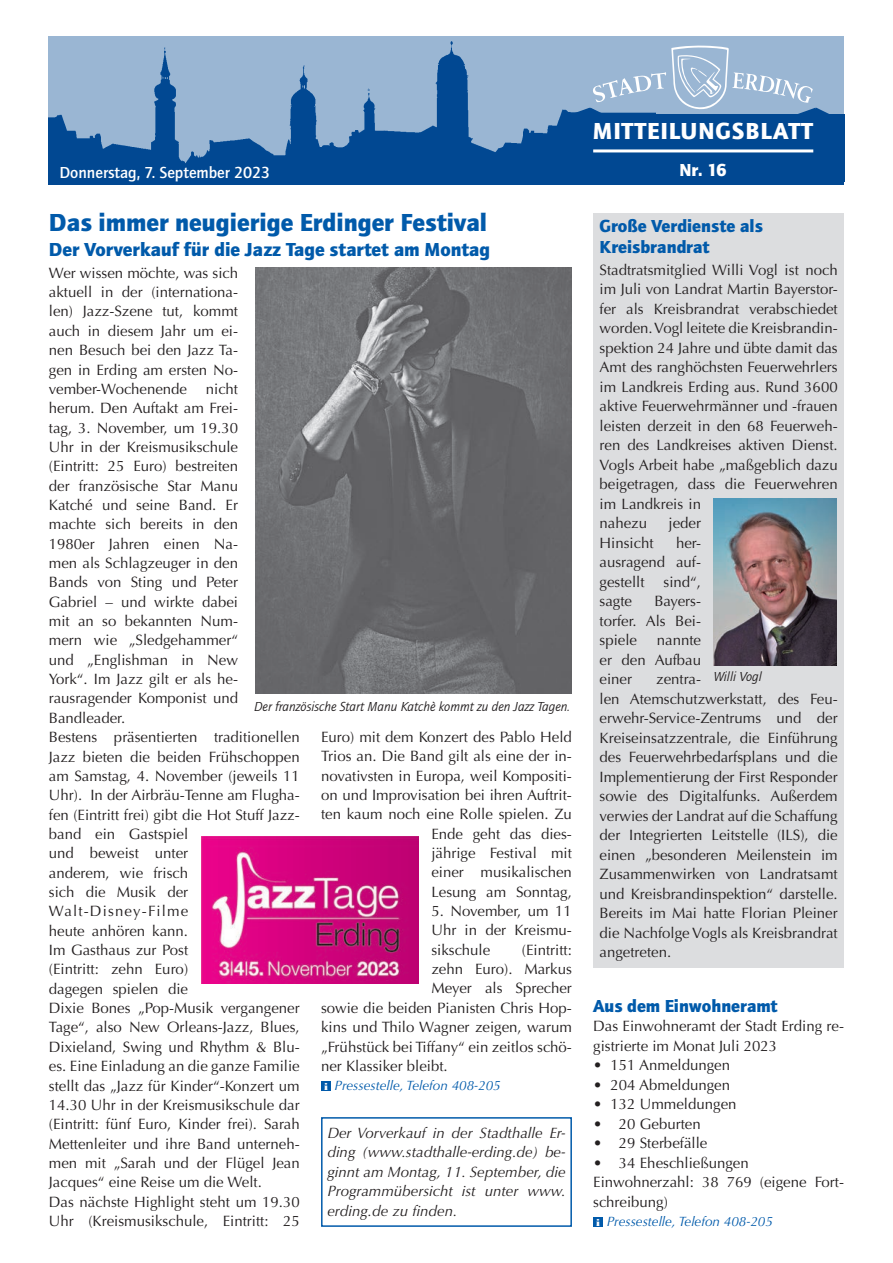
<style>
.page{position:relative;width:893px;height:1263px;background:#fff}
.page>*{position:absolute;margin:0;border:0;box-sizing:border-box;transform-origin:0 0}
.u1{font:900 25.5px "Quay Sans ITC Std";color:#015aaa}
.u1-2{font:900 24px "Quay Sans ITC Std";letter-spacing:.04em;color:#fff}
.u1_Sub{font:900 19.5px "Quay Sans ITC Std";color:#015aaa}
.u2_Spalte{font:900 18px/21px "Quay Sans ITC Std";color:#015aaa}
.u2_Spalte-2{font:900 18px "Quay Sans ITC Std";color:#fff}
.u2_Spalte-3{font:500 16.5px "Quay Sans ITC Std";color:#fff}
.text{font:15px/19.4px "Optima";color:#231f20;text-align:justify}
.text-2{font:italic 15px/19.5px "Optima";color:#231f20;text-align:justify}
.bildunterschrift{font:italic 13.5px "Quay Sans ITC Std";color:#231f20}
.text-3{font:italic 13.5px "Optima";color:#015aaa}
.s1{font-family:"Bodoni URW";font-weight:700;font-style:normal;font-stretch:expanded;font-size:10.5px;color:#fff}
</style>
<div class="page">
<div style="left:594px;top:213px;width:250px;height:754px;background:#dcdddf"></div>
<svg style="left:49px;top:36px;width:795px;height:136px;background:#6791bd"></svg>
<div style="left:649px;top:114px;width:195px;height:68px;background:#014892"></div>
<div style="left:49px;top:172px;width:795px;height:13px;background:#014892"></div>
<svg style="left:563px;top:45px;width:279px;height:87px"></svg>
<hr style="left:593px;top:149px;width:220px;height:3px;background:#fff">
<div style="left:321px;top:1081px;width:10px;height:10px;background:#015aaa"></div>
<img style="left:255px;top:268px;width:317px;height:425px">
<img style="left:201px;top:837px;width:217px;height:147px">
<div style="left:321px;top:1117px;width:251px;height:110px;border:2px solid #015aaa"></div>
<img style="left:714px;top:499px;width:123px;height:166px">
<div style="left:593px;top:1217px;width:10px;height:10px;background:#015aaa"></div>
<p class="u1-2" style="left:593px;top:117px;width:222px">MITTEILUNGSBLATT</p>
<p class="u2_Spalte-3" style="left:60px;top:163px;width:212px">Donnerstag, 7. September 2023</p>
<p class="u2_Spalte-2" style="left:679px;top:159px;width:49px">Nr. 16</p>
<p class="u1" style="left:49px;top:207px;width:440px">Das immer neugierige Erdinger Festival</p>
<p class="u1_Sub" style="left:49px;top:238px;width:443px">Der Vorverkauf für die Jazz Tage startet am Montag</p>
<p class="text" style="left:49px;top:263px;width:191px">Wer wissen möchte, was sich aktuell in der (internationa&shy;len) Jazz-Szene tut, kommt auch in diesem Jahr um ei&shy;nen Besuch bei den Jazz Ta&shy;gen in Erding am ersten No&shy;vember-Wochenende</p>
<p class="text" style="left:49px;top:379px;width:191px;text-indent:157px">nicht herum. Den Auftakt am Frei&shy;tag, 3. November, um 19.30<br>Uhr in der Kreismusikschule (Eintritt: 25 Euro) bestreiten der französische Star Manu Katché und seine Band. Er machte sich bereits in den 1980er Jahren einen Na&shy;men als Schlagzeuger in den Bands von Sting und Peter Gabriel – und wirkte dabei mit an so bekannten Num&shy;mern wie „Sledgehammer“ und „Englishman in New York“. Im Jazz gilt er als he&shy;rausragender Komponist und Bandleader.</p>
<p class="text" style="left:49px;top:728px;width:252px;text-align:left">Bestens präsentierten traditionellen<br>Jazz bieten die beiden Frühschoppen am Samstag, 4. November (jeweils 11<br>Uhr). In der Airbräu-Tenne am Flugha&shy;fen (Eintritt frei) gibt die Hot Stuff Jazz&shy;band ein Gastspiel<br>und beweist unter<br>anderem, wie frisch<br>sich die Musik der<br>Walt-Disney-Filme<br>heute anhören kann.<br>Im Gasthaus zur Post<br>(Eintritt: zehn Euro)<br>dagegen spielen die<br>Dixie Bones „Pop-Musik vergangener<br>Tage“, also New Orleans-Jazz, Blues,<br>Dixieland, Swing und Rhythm &amp; Blu&shy;es. Eine Einladung an die ganze Familie stellt das „Jazz für Kinder“-Konzert um<br>14.30 Uhr in der Kreismusikschule dar (Eintritt: fünf Euro, Kinder frei). Sarah<br>Mettenleiter und ihre Band unterneh&shy;men mit „Sarah und der Flügel Jean<br>Jacques“ eine Reise um die Welt.</p>
<p class="text" style="left:49px;top:1192px;width:252px">Das nächste Highlight steht um 19.30<br>Uhr (Kreismusikschule, Eintritt: 25</p>
<p class="bildunterschrift" style="left:254px;top:698px;width:318px">Der französische Start Manu Katchè kommt zu den Jazz Tagen.</p>
<p class="text" style="left:321px;top:727px;width:252px;text-align:right">Euro) mit dem Konzert des Pablo Held<br>Trios an. Die Band gilt als eine der in&shy;novativsten in Europa, weil Kompositi&shy;on und Improvisation bei ihren Auftrit&shy;ten kaum noch eine Rolle spielen. Zu<br>Ende geht das dies-<br>jährige Festival mit<br>einer musikalischen<br>Lesung am Sonntag,</p>
<p class="text" style="left:431px;top:901px;width:142px">5. November, um 11<br>Uhr in der Kreismu&shy;sikschule</p>
<p class="text" style="left:522px;top:940px;width:52px">(Eintritt:</p>
<p class="text" style="left:431px;top:959px;width:142px">zehn Euro). Markus</p>
<p class="text" style="left:431px;top:979px;width:142px">Meyer als Sprecher</p>
<p class="text" style="left:321px;top:998px;width:252px">sowie die beiden Pianisten Chris Hop-</p>
<p class="text" style="left:321px;top:1018px;width:252px">kins und Thilo Wagner zeigen, warum</p>
<p class="text" style="left:321px;top:1037px;width:252px">„Frühstück bei Tiffany“ ein zeitlos schö-</p>
<p class="text" style="left:321px;top:1056px;width:128px">ner Klassiker bleibt.</p>
<p class="text-3" style="left:324px;top:1078px;width:178px"><span class="s1">i</span> Pressestelle, Telefon 408-205</p>
<p class="text-2" style="left:327px;top:1123px;width:240px">Der Vorverkauf in der Stadthalle Er&shy;ding (www.stadthalle-erding.de) be&shy;ginnt am Montag, 11. September, die Programmübersicht ist unter www. erding.de zu finden.</p>
<p class="u2_Spalte" style="left:600px;top:215px;width:165px">Große Verdienste als<br>Kreisbrandrat</p>
<p class="text" style="left:600px;top:260px;width:240px;text-align:left">Stadtratsmitglied Willi Vogl ist noch im Juli von Landrat Martin Bayerstor&shy;fer als Kreisbrandrat verabschiedet worden. Vogl leitete die Kreisbrandin&shy;spektion 24 Jahre und übte damit das Amt des ranghöchsten Feuerwehrlers im Landkreis Erding aus. Rund 3600 aktive Feuerwehrmänner und -frauen leisten derzeit in den 68 Feuerweh&shy;ren des Landkreises aktiven Dienst.<br>Vogls Arbeit habe „maßgeblich dazu beigetragen, dass die Feuerwehren im Landkreis in<br>nahezu</p>
<p class="text" style="left:669px;top:513px;width:34px">jeder</p>
<p class="text" style="left:600px;top:533px;width:103px;text-indent:77px">her&shy;ausragend auf&shy;gestellt</p>
<p class="text" style="left:600px;top:533px;width:55px">Hinsicht</p>
<p class="text" style="left:664px;top:572px;width:39px">sind“,</p>
<p class="text" style="left:600px;top:591px;width:103px;text-indent:55px">Bayers&shy;torfer. Als Bei&shy;spiele</p>
<p class="text" style="left:600px;top:591px;width:34px">sagte</p>
<p class="text" style="left:600px;top:630px;width:103px;text-indent:57px">nannte er den Aufbau einer</p>
<p class="bildunterschrift" style="left:714px;top:668px;width:49px">Willi Vogl</p>
<p class="text" style="left:600px;top:669px;width:240px;text-align:left;text-indent:57px">zentra-<br>len Atemschutzwerkstatt, des Feu&shy;erwehr-Service-Zentrums und der Kreiseinsatzzentrale, die Einführung des Feuerwehrbedarfsplans und die Implementierung der First Responder sowie des Digitalfunks. Außerdem verwies der Landrat auf die Schaffung der Integrierten Leitstelle (ILS), die einen „besonderen Meilenstein im Zusammenwirken von Landratsamt und Kreisbrandinspektion“ darstelle.<br>Bereits im Mai hatte Florian Pleiner die Nachfolge Vogls als Kreisbrandrat angetreten.</p>
<p class="u2_Spalte" style="left:593px;top:995px;width:186px">Aus dem Einwohneramt</p>
<p class="text" style="left:593px;top:1016px;width:252px">Das Einwohneramt der Stadt Erding re&shy;gistrierte im Monat Juli 2023</p>
<p class="text" style="left:593px;top:1056px;width:138px">• 151 Anmeldungen</p>
<p class="text" style="left:593px;top:1075px;width:138px">• 204 Abmeldungen</p>
<p class="text" style="left:593px;top:1095px;width:145px">• 132 Ummeldungen</p>
<p class="text" style="left:593px;top:1114px;width:109px">• 20 Geburten</p>
<p class="text" style="left:593px;top:1134px;width:116px">• 29 Sterbefälle</p>
<p class="text" style="left:593px;top:1153px;width:157px">• 34 Eheschließungen</p>
<p class="text" style="left:593px;top:1172px;width:252px">Einwohnerzahl: 38 769 (eigene Fort&shy;schreibung)</p>
<p class="text-3" style="left:596px;top:1214px;width:178px"><span class="s1">i</span> Pressestelle, Telefon 408-205</p>
</div>
